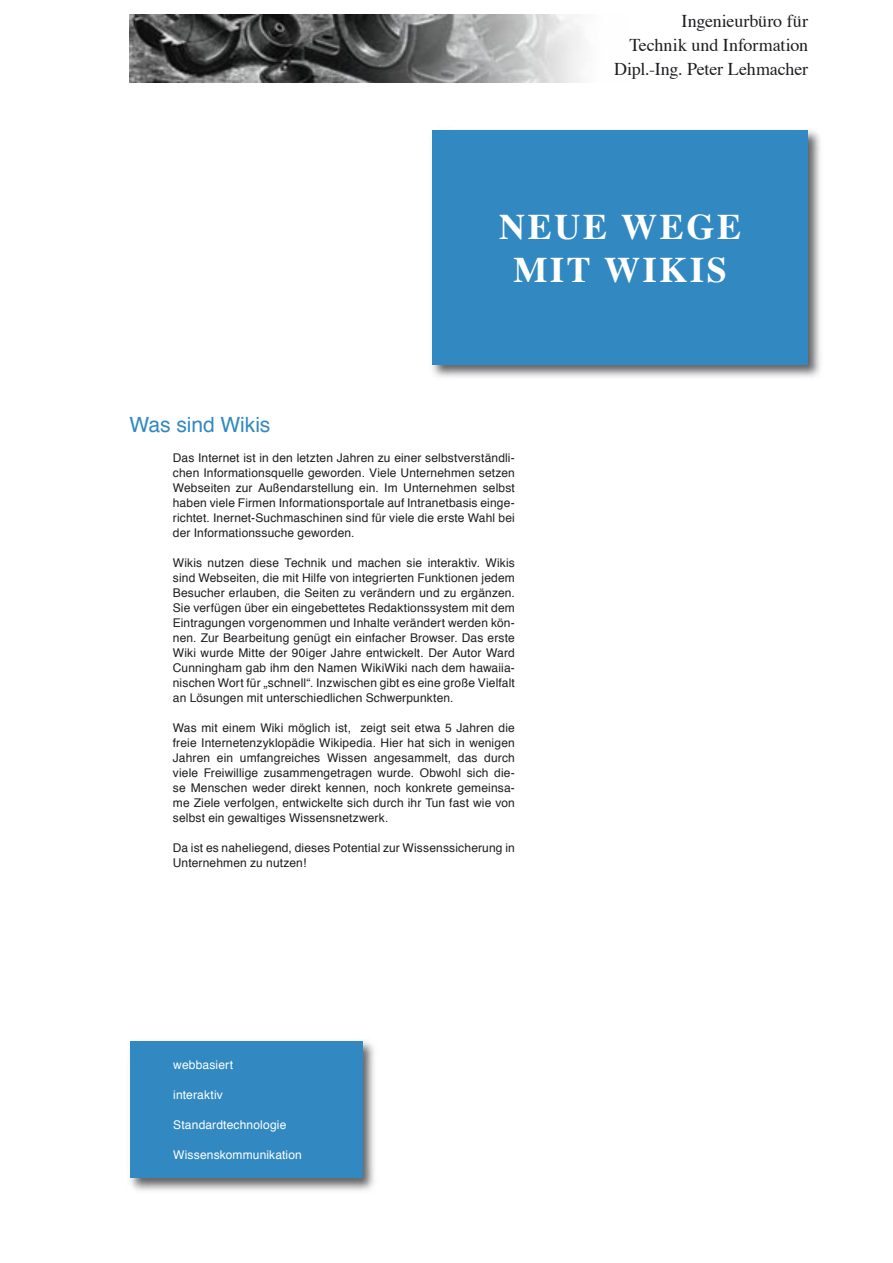
<style>
.page{position:relative;width:893px;height:1263px;background:#fff}
.page>*{position:absolute;margin:0;border:0;box-sizing:border-box;transform-origin:0 0}
.t1{font:700 36px/43.2px "Times";letter-spacing:.075em;color:#fff;text-align:center}
.t2{font:21px "Helvetica";letter-spacing:-.005em;color:#3289c1}
.t3{font:18px/24px "Times";letter-spacing:-.005em;color:#1f1d21;text-align:right}
.t4{font:12px/15px "Helvetica";letter-spacing:.01em;color:#1f1d21;text-align:justify}
.t5{font:12px "Helvetica";letter-spacing:.015em;color:#fff}
</style>
<div class="page">
<img style="left:129px;top:15px;width:453px;height:67px">
<img style="left:432px;top:130px;width:388px;height:248px">
<div style="left:432px;top:130px;width:376px;height:234px;background:#3289c1"></div>
<img style="left:130px;top:1041px;width:244px;height:150px">
<div style="left:130px;top:1041px;width:233px;height:137px;background:#3289c1"></div>
<h3 class="t3" style="left:614px;top:10px;width:195px">Ingenieurbüro für<br>Technik und Information<br>Dipl.-Ing. Peter Lehmacher</h3>
<h1 class="t1" style="left:499px;top:207px;width:243px">NEUE WEGE<br>MIT WIKIS</h1>
<h2 class="t2" style="left:129px;top:410px;width:143px">Was sind Wikis</h2>
<p class="t4" style="left:173px;top:451px;width:344px">Das Internet ist in den letzten Jahren zu einer selbstverständli&shy;chen Informationsquelle geworden. Viele Unternehmen setzen Webseiten zur Außendarstellung ein. Im Unternehmen selbst haben viele Firmen Informationsportale auf Intranetbasis einge&shy;richtet. Inernet-Suchmaschinen sind für viele die erste Wahl bei der Informationssuche geworden.</p>
<p class="t4" style="left:173px;top:556px;width:344px">Wikis nutzen diese Technik und machen sie interaktiv. Wikis sind Webseiten, die mit Hilfe von integrierten Funktionen jedem Besucher erlauben, die Seiten zu verändern und zu ergänzen.<br>Sie verfügen über ein eingebettetes Redaktionssystem mit dem Eintragungen vorgenommen und Inhalte verändert werden kön&shy;nen. Zur Bearbeitung genügt ein einfacher Browser. Das erste Wiki wurde Mitte der 90iger Jahre entwickelt. Der Autor Ward Cunningham gab ihm den Namen WikiWiki nach dem hawaiia&shy;nischen Wort für „schnell“. Inzwischen gibt es eine große Vielfalt an Lösungen mit unterschiedlichen Schwerpunkten.</p>
<p class="t4" style="left:173px;top:721px;width:344px">Was mit einem Wiki möglich ist, zeigt seit etwa 5 Jahren die freie Internetenzyklopädie Wikipedia. Hier hat sich in wenigen Jahren ein umfangreiches Wissen angesammelt, das durch viele Freiwillige zusammengetragen wurde. Obwohl sich die&shy;se Menschen weder direkt kennen, noch konkrete gemeinsa&shy;me Ziele verfolgen, entwickelte sich durch ihr Tun fast wie von selbst ein gewaltiges Wissensnetzwerk.</p>
<p class="t4" style="left:173px;top:841px;width:343px">Da ist es naheliegend, dieses Potential zur Wissenssicherung in<br>Unternehmen zu nutzen!</p>
<p class="t5" style="left:173px;top:1057px;width:61px">webbasiert</p>
<p class="t5" style="left:173px;top:1087px;width:51px">interaktiv</p>
<p class="t5" style="left:173px;top:1117px;width:115px">Standardtechnologie</p>
<p class="t5" style="left:173px;top:1147px;width:130px">Wissenskommunikation</p>
</div>
